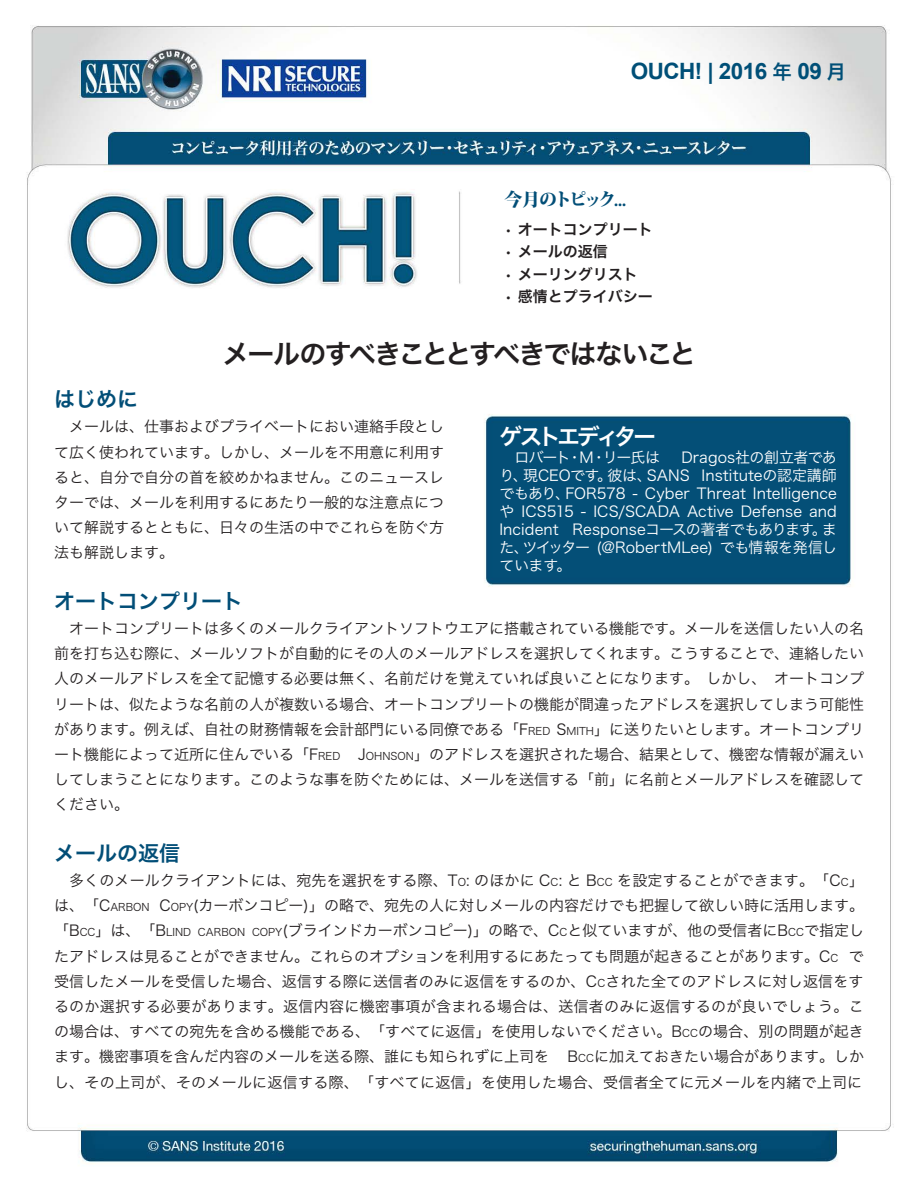
<style>
.page{position:relative;width:918px;height:1188px;background:#fff}
.page>*{position:absolute;margin:0;border:0;box-sizing:border-box;transform-origin:0 0}
.t1{font:27px "Hira Kaku Pro W6";letter-spacing:-.075em;color:#231f20}
.t2{font:700 22.5px "Arial";letter-spacing:-.025em;color:#004f77}
.t3{font:22.5px "Hira Kaku Pro W6";letter-spacing:-.15em;color:#fff}
.MainText{font:21px "Hira Kaku Pro W6";color:#024e77}
.t4{font:19.5px "Hira Kaku Pro W6";color:#004f77}
.t5{font:800 18px "Koz Min Pro";letter-spacing:-.165em;color:#024e77}
.MainText-2{font:15px/25.2px "Hira Kaku Pro W3";color:#231f20}
.MainText-3{font:15px/18px "Hira Kaku Pro N W3";color:#fff}
.MainText-4{font:15px "Hira Kaku Pro W3";letter-spacing:.02em;color:#231f20}
.t6{font:15px "Hira Kaku Pro W6";color:#231f20}
.MainText-5{font:10.5px "Hira Kaku Pro W3";color:#231f20}
.s1{font-size:15px}
.s2{font-size:10.5px}
</style>
<div class="page">
<img style="left:26px;top:25px;width:865px;height:1139px">
<p class="t4" style="left:772px;top:54px;width:21px">年</p>
<p class="t2" style="left:631px;top:56px;width:138px">OUCH! | 2016</p>
<p class="t2" style="left:797px;top:56px;width:26px">09</p>
<p class="t4" style="left:827px;top:54px;width:21px">月</p>
<p class="t5" style="left:504px;top:186px;width:123px">今月のトピック...</p>
<p class="t6" style="left:504px;top:216px;width:150px">• オートコンプリート</p>
<p class="t6" style="left:504px;top:238px;width:105px">• メールの返信</p>
<p class="t6" style="left:504px;top:261px;width:135px">• メーリングリスト</p>
<p class="t6" style="left:504px;top:283px;width:150px">• 感情とプライバシー</p>
<p class="t1" style="left:223px;top:330px;width:475px">メールのすべきこととすべきではないこと</p>
<p class="MainText" style="left:54px;top:380px;width:85px">はじめに</p>
<p class="MainText-2" style="left:54px;top:413px;width:391px;text-align:justify">　メールは、仕事およびプライベートにおい連絡手段として広く使われています。しかし、メールを不用意に利用すると、自分で自分の首を絞めかねません。このニュースレターでは、メールを利用するにあたり一般的な注意点について解説するとともに、日々の生活の中でこれらを防ぐ方法も解説します。</p>
<p class="MainText" style="left:54px;top:582px;width:190px">オートコンプリート</p>
<p class="MainText-2" style="left:54px;top:615px;width:811px;text-align:right">　オートコンプリートは多くのメールクライアントソフトウエアに搭載されている機能です。メールを送信したい人の名前を打ち込む際に、メールソフトが自動的にその人のメールアドレスを選択してくれます。こうすることで、連絡したいオートコンプ</p>
<p class="t3" style="left:500px;top:416px;width:158px">ゲストエディター</p>
<p class="MainText-3" style="left:681px;top:447px;width:157px">Dragos社の創立者であ</p>
<p class="MainText-3" style="left:500px;top:447px;width:73px">　ロバート</p>
<p class="MainText-3" style="left:603px;top:447px;width:59px">リー氏は</p>
<p class="MainText-3" style="left:580px;top:447px;width:16px">M</p>
<p class="MainText-3" style="left:567px;top:447px;width:16px">・</p>
<p class="MainText-3" style="left:591px;top:447px;width:16px">・</p>
<p class="MainText-3" style="left:702px;top:465px;width:137px">Instituteの認定講師</p>
<p class="MainText-3" style="left:608px;top:465px;width:46px">彼は、</p>
<p class="MainText-3" style="left:500px;top:465px;width:30px">り、</p>
<p class="MainText-3" style="left:523px;top:465px;width:78px">現CEOです</p>
<p class="MainText-3" style="left:647px;top:465px;width:45px">SANS</p>
<p class="MainText-3" style="left:597px;top:465px;width:16px">。</p>
<p class="MainText-3" style="left:500px;top:483px;width:72px">でもあり、</p>
<p class="MainText-3" style="left:565px;top:483px;width:62px">FOR578</p>
<p class="MainText-3" style="left:645px;top:483px;width:47px">Cyber</p>
<p class="MainText-3" style="left:697px;top:483px;width:51px">Threat</p>
<p class="MainText-3" style="left:753px;top:483px;width:86px">Intelligence</p>
<p class="MainText-3" style="left:633px;top:483px;width:7px">-</p>
<p class="MainText-3" style="left:500px;top:501px;width:16px">や</p>
<p class="MainText-3" style="left:522px;top:501px;width:54px">ICS515</p>
<p class="MainText-3" style="left:593px;top:501px;width:88px">ICS/SCADA</p>
<p class="MainText-3" style="left:741px;top:501px;width:63px">Defense</p>
<p class="MainText-3" style="left:687px;top:501px;width:48px">Active</p>
<p class="MainText-3" style="left:809px;top:501px;width:29px">and</p>
<p class="MainText-3" style="left:581px;top:501px;width:7px">-</p>
<p class="MainText-3" style="left:573px;top:519px;width:243px">Responseコースの著者でもあります</p>
<p class="MainText-3" style="left:822px;top:519px;width:16px">ま</p>
<p class="MainText-3" style="left:523px;top:519px;width:316px;text-indent:-23px">Incident<br>ツイッター (@RobertMLee) でも情報を発信し</p>
<p class="MainText-3" style="left:812px;top:519px;width:16px">。</p>
<p class="MainText-3" style="left:500px;top:537px;width:73px">た、<br>ています。</p>
<p class="MainText-2" style="left:54px;top:665px;width:646px">人のメールアドレスを全て記憶する必要は無く、名前だけを覚えていれば良いことになります。</p>
<p class="MainText-2" style="left:54px;top:690px;width:811px">リートは、似たような名前の人が複数いる場合、オートコンプリートの機能が間違ったアドレスを選択してしまう可能性</p>
<p class="MainText-2" style="left:594px;top:716px;width:271px">」に送りたいとします。オートコンプリ</p>
<p class="MainText-2" style="left:706px;top:665px;width:61px">しかし、</p>
<p class="MainText-2" style="left:414px;top:716px;width:451px;text-indent:-360px">があります。例えば、自社の財務情報を会計部門にいる同僚である「<br>」のアドレスを選択された場合、結果として、機密な情報が漏えい</p>
<p class="MainText-5" style="left:556px;top:722px;width:39px"><span class="s1">S</span>MITH</p>
<p class="MainText-5" style="left:519px;top:722px;width:33px"><span class="s1">F</span>RED</p>
<p class="MainText-2" style="left:54px;top:741px;width:811px">ート機能によって近所に住んでいる「<br>してしまうことになります。このような事を防ぐためには、メールを送信する「前」に名前とメールアドレスを確認してください。</p>
<p class="MainText" style="left:54px;top:834px;width:127px">メールの返信</p>
<p class="MainText-2" style="left:617px;top:867px;width:248px">を設定することができます。「C<span class="s2">C</span>「</p>
<p class="MainText-5" style="left:309px;top:747px;width:33px"><span class="s1">F</span>RED</p>
<p class="MainText-5" style="left:358px;top:747px;width:57px"><span class="s1">J</span>OHNSON</p>
<p class="MainText-2" style="left:193px;top:867px;width:672px;text-indent:-139px">　多くのメールクライアントには、宛先を選択をする際、T<span class="s2">O</span>: のほかに C<span class="s2">C</span> と:<br>(カーボンコピー)」の略で、宛先の人に対しメールの内容だけでも把握して欲しい時に活用します。</p>
<p class="MainText-5" style="left:586px;top:873px;width:20px"><span class="s1">B</span>CC</p>
<p class="MainText-2" style="left:54px;top:892px;width:46px">は、「</p>
<p class="MainText-5" style="left:159px;top:898px;width:35px"><span class="s1">C</span>OPY</p>
<p class="MainText-5" style="left:99px;top:898px;width:52px"><span class="s1">C</span>ARBON</p>
<p class="MainText-2" style="left:54px;top:917px;width:16px">「</p>
<p class="MainText-2" style="left:96px;top:917px;width:61px">」は、「</p>
<p class="MainText-5" style="left:69px;top:923px;width:20px"><span class="s1">B</span>CC</p>
<p class="MainText-5" style="left:156px;top:923px;width:37px"><span class="s1">B</span>LIND</p>
<p class="MainText-5" style="left:198px;top:923px;width:49px">CARBON</p>
<p class="MainText-2" style="left:282px;top:917px;width:583px">(ブラインドカーボンコピー)」の略で、C<span class="s2">C</span>と似ていますが、他の受信者にB<span class="s2">CC</span>で指定し</p>
<p class="MainText-5" style="left:252px;top:923px;width:32px">COPY</p>
<p class="MainText-2" style="left:54px;top:942px;width:785px">たアドレスは見ることができません。これらのオプションを利用するにあたっても問題が起きることがあります。C<span class="s2">C</span></p>
<p class="MainText-2" style="left:54px;top:968px;width:811px">受信したメールを受信した場合、返信する際に送信者のみに返信をするのか、C<span class="s2">C</span>された全てのアドレスに対し返信をす</p>
<p class="MainText-4" style="left:54px;top:993px;width:811px">るのか選択する必要があります。返信内容に機密事項が含まれる場合は、送信者のみに返信するのが良いでしょう。こ</p>
<p class="MainText-2" style="left:54px;top:1018px;width:811px">の場合は、すべての宛先を含める機能である、「すべてに返信」を使用しないでください。B<span class="s2">CC</span> の場合、別の問題が起き</p>
<p class="MainText-2" style="left:567px;top:1043px;width:298px">B<span class="s2">CC</span> に加えておきたい場合があります。しか</p>
<p class="MainText-2" style="left:849px;top:942px;width:16px">で</p>
<p class="MainText-2" style="left:54px;top:1043px;width:810px">ます。機密事項を含んだ内容のメールを送る際、誰にも知られずに上司を<br>し、その上司が、そのメールに返信する際、「すべてに返信」を使用した場合、受信者全てに元メールを内緒で上司に</p>
</div>
